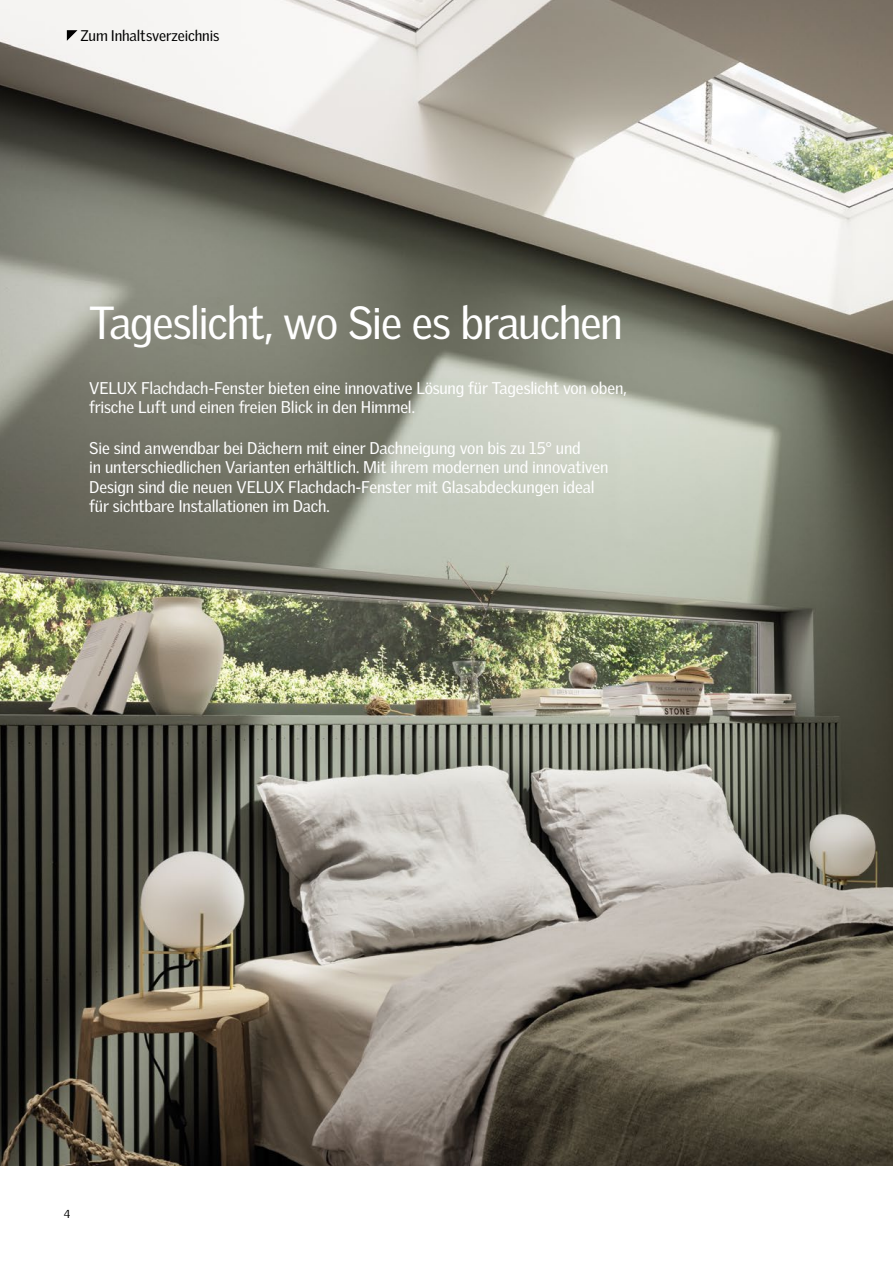
<style>
.page{position:relative;width:893px;height:1263px;background:#fff}
.page>*{position:absolute;margin:0;border:0;box-sizing:border-box;transform-origin:0 0}
.t1{font:45px "Velux Gothic";letter-spacing:-.03em;color:#fff}
.t2{font:16.5px/19.5px "Velux Gothic";letter-spacing:-.01em;color:#fff}
.t3{font:15px "Velux Gothic";letter-spacing:-.01em;color:#000}
.t4{font:11.25px "Velux Gothic";color:#000}
</style>
<div class="page">
<img style="left:0;top:0;width:893px;height:1165px">
<svg style="left:64px;top:0;width:723px;height:85px"></svg>
<p class="t3" style="left:80px;top:27px;width:140px">Zum Inhaltsverzeichnis</p>
<h1 class="t1" style="left:89px;top:296px;width:535px">Tageslicht, wo Sie es brauchen</h1>
<p class="t2" style="left:89px;top:378px;width:539px">VELUX Flachdach-Fenster bieten eine innovative Lösung für Tageslicht von oben, frische Luft und einen freien Blick in den Himmel.</p>
<p class="t2" style="left:89px;top:438px;width:521px">Sie sind anwendbar bei Dächern mit einer Dachneigung von bis zu 15° und<br>in unterschiedlichen Varianten erhältlich. Mit ihrem modernen und innovativen Design sind die neuen VELUX Flachdach-Fenster mit Glasabdeckungen ideal für sichtbare Installationen im Dach.</p>
<p class="t4" style="left:64px;top:1207px;width:8px">4</p>
</div>
